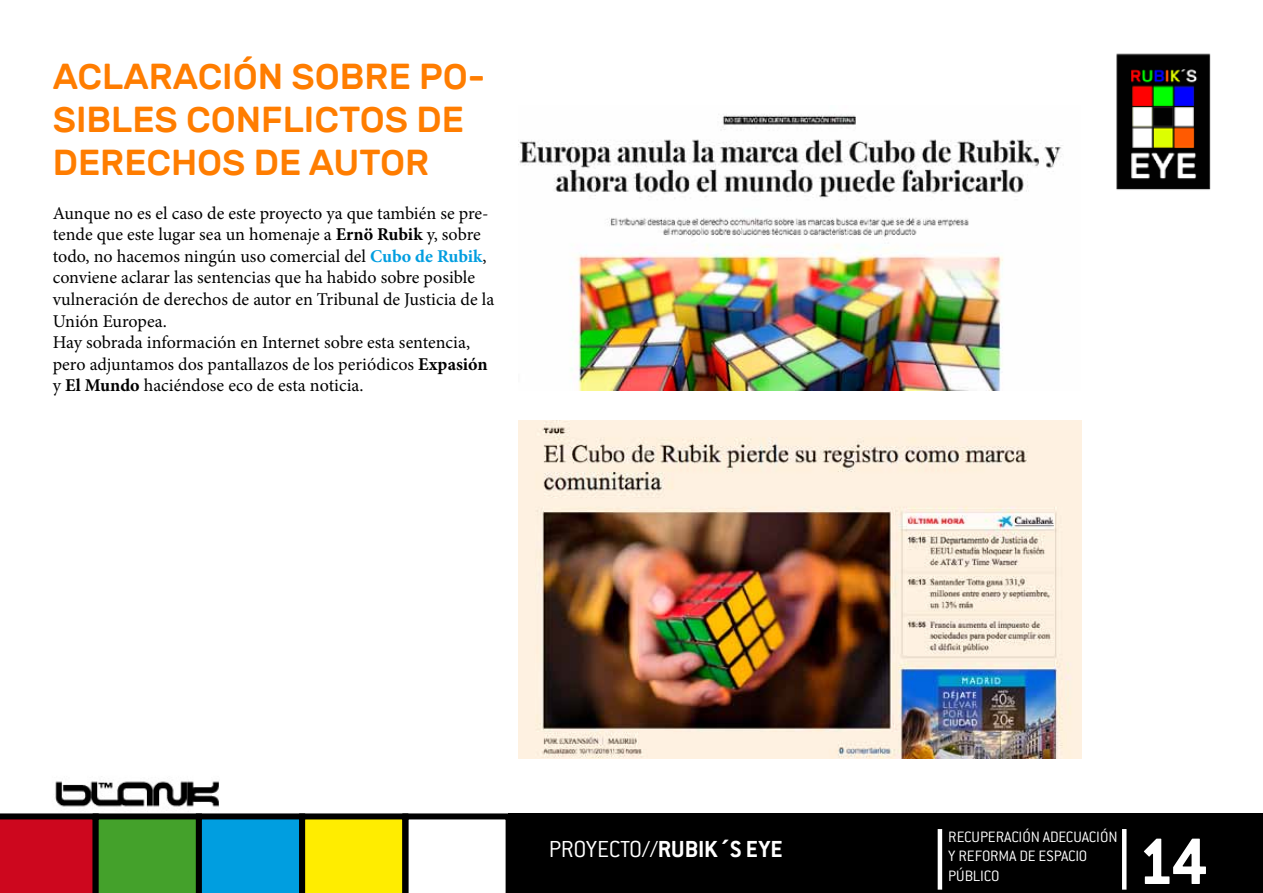
<style>
.page{position:relative;width:1263px;height:893px;background:#fff}
.page>*{position:absolute;margin:0;border:0;box-sizing:border-box;transform-origin:0 0}
.t1{font:700 72px "Conduit ITC";color:#fff}
.t2{font:500 36px/43.2px "Rubik";color:#ff7d00}
.t3{font:300 25.5px "Conduit ITC";letter-spacing:-.015em;color:#fff}
.t4{font:18px/21.6px "Minion Pro";color:#000}
.t5{font:300 16.5px/19.8px "Conduit ITC";letter-spacing:-.01em;color:#fff}
.s1{font-weight:700}
.s2{font-weight:700;color:#009ee0}
</style>
<div class="page">
<svg style="left:0;top:813px;width:509px;height:80px"></svg>
<div style="left:509px;top:813px;width:754px;height:80px;background:#000"></div>
<img style="left:43px;top:781px;width:187px;height:48px">
<hr style="left:1122px;top:829px;width:4px;height:61px;background:#fff">
<hr style="left:938px;top:829px;width:4px;height:61px;background:#fff">
<img style="left:1116px;top:53px;width:95px;height:137px">
<img style="left:519px;top:114px;width:544px;height:277px">
<img style="left:519px;top:421px;width:562px;height:338px">
<h2 class="t2" style="left:53px;top:55px;width:434px">ACLARACIÓN SOBRE PO-<br>SIBLES CONFLICTOS DE<br>DERECHOS DE AUTOR</h2>
<p class="t4" style="left:53px;top:202px;width:443px">Aunque no es el caso de este proyecto ya que también se pre&shy;tende que este lugar sea un homenaje a <span class="s1">Ernö Rubik</span> y, sobre todo, no hacemos ningún uso comercial del <span class="s2">Cubo de Rubik</span>, conviene aclarar las sentencias que ha habido sobre posible vulneración de derechos de autor en Tribunal de Justicia de la Unión Europea.<br>Hay sobrada información en Internet sobre esta sentencia, pero adjuntamos dos pantallazos de los periódicos <span class="s1">Expasión </span>y <span class="s1">El Mundo</span> haciéndose eco de esta noticia.</p>
<h3 class="t3" style="left:549px;top:835px;width:235px">PROYECTO//<span class="s1">RUBIK´S EYE</span></h3>
<p class="t5" style="left:948px;top:827px;width:171px">RECUPERACIÓN ADECUACIÓN<br>Y REFORMA DE ESPACIO<br>PÚBLICO</p>
<h1 class="t1" style="left:1138px;top:819px;width:72px">14</h1>
</div>
